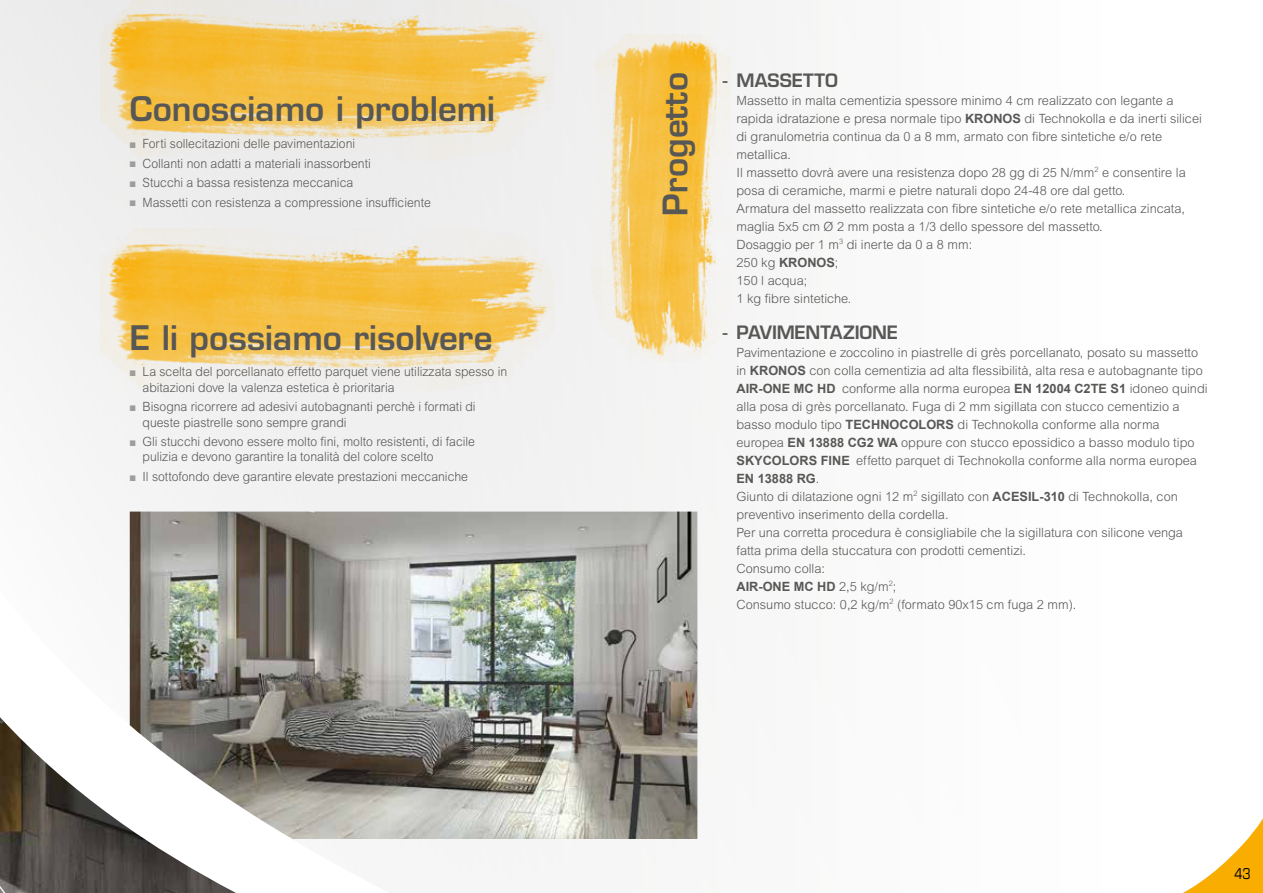
<style>
.page{position:relative;width:1263px;height:893px;background:#fff}
.page>*{position:absolute;margin:0;border:0;box-sizing:border-box;transform-origin:0 0}
.t1{font:600 33px "Eurostile";color:#575756}
.t2{font:600 18px "Eurostile";letter-spacing:-.005em;color:#575756}
.t3{font:condensed 15px "Eurostile";color:#000;scale:.96 1}
.t4{font:300 12.75px/18px "Arial";color:#575756}
.t5{font:300 12.75px/15.3px "Arial";color:#575756;scale:.96 1}
.s1{color:#9d9d9c}
.s2{font-weight:700}
</style>
<div class="page">
<div style="left:528px;top:0;width:249px;height:571px;background:#f5f5f5"></div>
<div style="left:0;top:0;width:665px;height:425px;background:#eee"></div>
<svg style="left:0;top:247px;width:528px;height:646px"></svg>
<svg style="left:1183px;top:818px;width:80px;height:75px"></svg>
<img style="left:101px;top:228px;width:454px;height:163px">
<img style="left:101px;top:0;width:454px;height:161px">
<img style="left:591px;top:35px;width:139px;height:326px">
<img style="left:130px;top:512px;width:567px;height:327px">
<h1 class="t1" style="left:130px;top:89px;width:367px">Conosciamo i problemi</h1>
<p class="t5" style="left:130px;top:136px;width:236px"><span class="s1">■</span> Forti sollecitazioni delle pavimentazioni</p>
<p class="t5" style="left:130px;top:155px;width:253px"><span class="s1">■</span> Collanti non adatti a materiali inassorbenti</p>
<p class="t5" style="left:130px;top:175px;width:234px"><span class="s1">■</span> Stucchi a bassa resistenza meccanica</p>
<p class="t5" style="left:130px;top:195px;width:315px"><span class="s1">■</span> Massetti con resistenza a compressione insufficiente</p>
<h1 class="t1" style="left:130px;top:317px;width:364px">E li possiamo risolvere</h1>
<p class="t5" style="left:143px;top:364px;width:382px;text-indent:-13px"><span class="s1">■</span> La scelta del porcellanato effetto parquet viene utilizzata spesso in abitazioni dove la valenza estetica è prioritaria</p>
<p class="t5" style="left:143px;top:399px;width:349px;text-indent:-13px"><span class="s1">■</span> Bisogna ricorrere ad adesivi autobagnanti perchè i formati di queste piastrelle sono sempre grandi</p>
<p class="t5" style="left:143px;top:434px;width:348px;text-indent:-13px"><span class="s1">■</span> Gli stucchi devono essere molto fini, molto resistenti, di facile pulizia e devono garantire la tonalità del colore scelto</p>
<p class="t5" style="left:130px;top:469px;width:354px"><span class="s1">■</span> Il sottofondo deve garantire elevate prestazioni meccaniche</p>
<h1 class="t1" style="left:655px;top:216px;width:145px;rotate:-90deg">Progetto</h1>
<h2 class="t2" style="left:723px;top:69px;width:117px">- MASSETTO</h2>
<p class="t4" style="left:736px;top:91px;width:467px">Massetto in malta cementizia spessore minimo 4 cm realizzato con legante a rapida idratazione e presa normale tipo <span class="s2">KRONOS</span> di Technokolla e da inerti silicei di granulometria continua da 0 a 8 mm, armato con fibre sintetiche e/o rete metallica.<br>Il massetto dovrà avere una resistenza dopo 28 gg di 25 N/mm<sup>2</sup> e consentire la posa di ceramiche, marmi e pietre naturali dopo 24-48 ore dal getto.<br>Armatura del massetto realizzata con fibre sintetiche e/o rete metallica zincata, maglia 5x5 cm Ø 2 mm posta a 1/3 dello spessore del massetto.<br>Dosaggio per 1 m<sup>3</sup> di inerte da 0 a 8 mm:<br>250 kg <span class="s2">KRONOS</span>;<br>150 l acqua;<br>1 kg fibre sintetiche.</p>
<h2 class="t2" style="left:723px;top:321px;width:176px">- PAVIMENTAZIONE</h2>
<p class="t4" style="left:736px;top:343px;width:473px">Pavimentazione e zoccolino in piastrelle di grès porcellanato, posato su massetto in <span class="s2">KRONOS</span> con colla cementizia ad alta flessibilità, alta resa e autobagnante tipo <span class="s2">AIR-ONE MC HD</span> conforme alla norma europea <span class="s2">EN 12004 C2TE S1</span> idoneo quindi alla posa di grès porcellanato. Fuga di 2 mm sigillata con stucco cementizio a basso modulo tipo <span class="s2">TECHNOCOLORS</span> di Technokolla conforme alla norma europea <span class="s2">EN 13888 CG2 WA</span> oppure con stucco epossidico a basso modulo tipo <span class="s2">SKYCOLORS FINE</span> effetto parquet di Technokolla conforme alla norma europea <span class="s2">EN 13888 RG</span>.<br>Giunto di dilatazione ogni 12 m<sup>2</sup> sigillato con <span class="s2">ACESIL-310</span> di Technokolla, con preventivo inserimento della cordella.<br>Per una corretta procedura è consigliabile che la sigillatura con silicone venga fatta prima della stuccatura con prodotti cementizi.<br>Consumo colla:<br><span class="s2">AIR-ONE MC HD</span> 2,5 kg/m<sup>2</sup>;<br>Consumo stucco: 0,2 kg/m<sup>2</sup> (formato 90x15 cm fuga 2 mm).</p>
<p class="t3" style="left:1234px;top:864px;width:18px">43</p>
</div>
